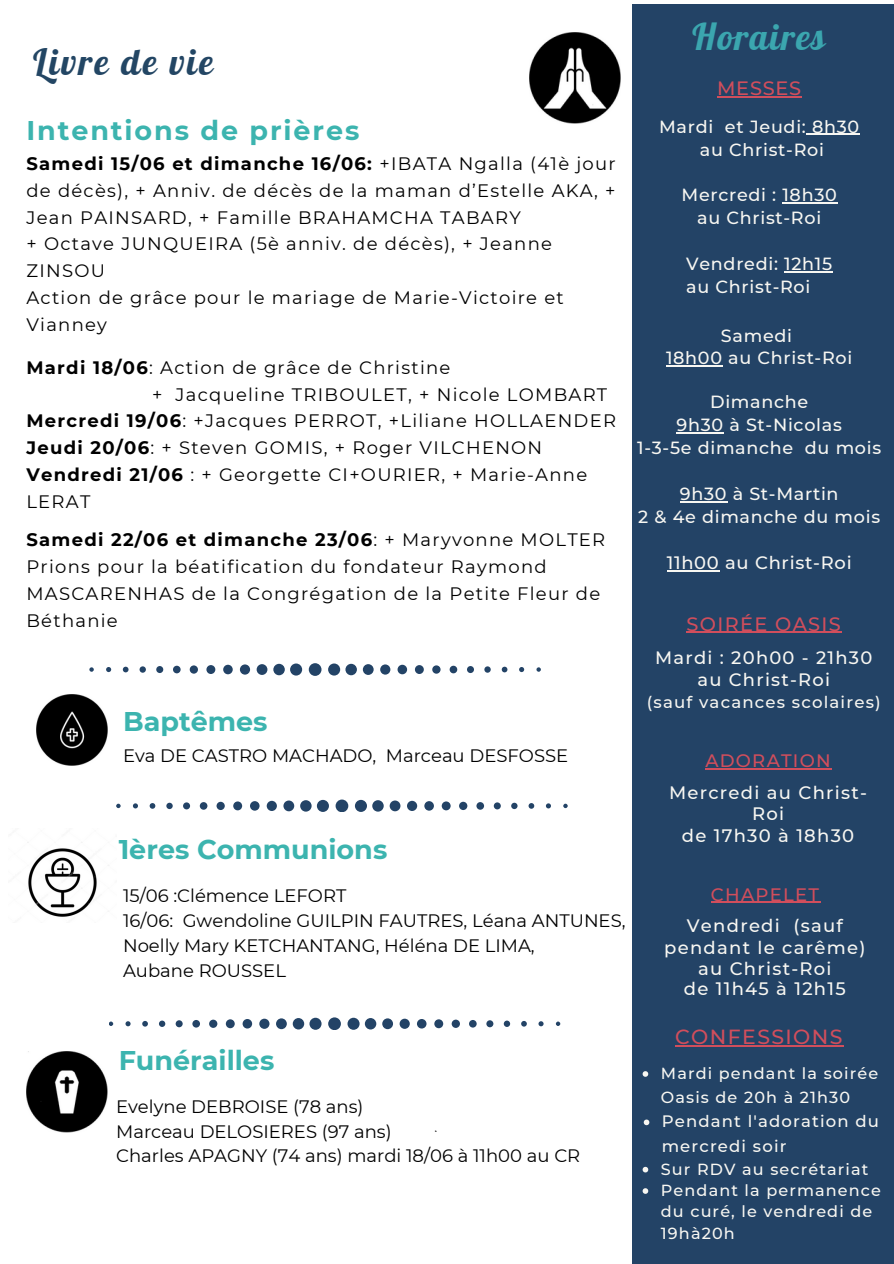
<style>
.page{position:relative;width:894px;height:1264px;background:#fff}
.page>*{position:absolute;margin:0;border:0;box-sizing:border-box;transform-origin:0 0}
.t1{font:36px "Lobster";letter-spacing:.07em;color:#234664}
.t2{font:36px "Lobster";letter-spacing:.04em;color:#3ba6af}
.t3{font:700 27px "Montserrat";color:#3cb4af}
.t4{font:700 27px "Montserrat";letter-spacing:.07em;color:#3cb4af}
.t5{font:500 20.4px "Montserrat";letter-spacing:.07em;color:#d14e5c}
.t6{font:500 19.35px "Montserrat";letter-spacing:.07em;color:#d14e5c}
.t7{font:18px/26.8px "Montserrat";letter-spacing:.07em;color:#000}
.t8{font:18px/24.8px "Montserrat";color:#000}
.t9{font:500 18px/21px "Montserrat";letter-spacing:.07em;color:#f8f7f2;text-align:center}
.t10{font:500 18px "Montserrat";letter-spacing:.07em;color:#d14e5c}
.t11{font:500 17.85px/21.3px "Montserrat";letter-spacing:.07em;color:#f8f7f2;text-align:center}
.t12{font:500 17.85px "Montserrat";letter-spacing:.04em;color:#f8f7f2}
.t13{font:500 17.55px/23px "Montserrat";letter-spacing:.04em;color:#f8f7f2;text-align:center}
.t14{font:500 16.65px "Montserrat";letter-spacing:.07em;color:#f8f7f2}
.t15{font:500 16.5px/24.8px "Montserrat";letter-spacing:.07em;color:#f8f7f2}
.t16{font:500 16.05px/21.5px "Montserrat";letter-spacing:.07em;color:#f8f7f2}
.t17{font:2.85px "Liberation Serif";color:#000}
.s1{font-weight:700}
</style>
<div class="page">
<div style="left:632px;top:4px;width:261px;height:1259px;background:#234366"></div>
<img style="left:529px;top:32px;width:91px;height:91px">
<svg style="left:89px;top:663px;width:451px;height:13px"></svg>
<hr style="left:717px;top:96px;width:84px;height:2px;background:#d14e5c">
<hr style="left:806px;top:133px;width:53px;height:2px;background:#f8f7f2">
<hr style="left:782px;top:202px;width:55px;height:2px;background:#f8f7f2">
<hr style="left:783px;top:271px;width:49px;height:2px;background:#f8f7f2">
<hr style="left:666px;top:365px;width:56px;height:2px;background:#f8f7f2">
<hr style="left:676px;top:432px;width:47px;height:2px;background:#f8f7f2">
<hr style="left:679px;top:501px;width:48px;height:1px;background:#f8f7f2">
<hr style="left:666px;top:570px;width:53px;height:2px;background:#f8f7f2">
<hr style="left:705px;top:768px;width:126px;height:1px;background:#d14e5c">
<hr style="left:710px;top:901px;width:110px;height:2px;background:#d14e5c">
<hr style="left:675px;top:1045px;width:168px;height:1px;background:#d14e5c">
<svg style="left:642px;top:1071px;width:6px;height:5px"></svg>
<svg style="left:643px;top:1119px;width:6px;height:6px"></svg>
<svg style="left:642px;top:1166px;width:6px;height:6px"></svg>
<svg style="left:642px;top:1188px;width:6px;height:5px"></svg>
<hr style="left:686px;top:631px;width:156px;height:2px;background:#d14e5c">
<svg style="left:109px;top:1017px;width:451px;height:13px"></svg>
<img style="left:26px;top:1051px;width:81px;height:81px">
<img style="left:27px;top:842px;width:82px;height:75px">
<svg style="left:116px;top:799px;width:451px;height:13px"></svg>
<img style="left:37px;top:694px;width:70px;height:71px">
<h6 class="t1" style="left:33px;top:39px;width:181px">Livre de vie</h6>
<p class="t4" style="left:26px;top:114px;width:334px">Intentions de prières</p>
<p class="t7" style="left:26px;top:150px;width:590px"><span class="s1">Samedi 15/06 et dimanche 16/06:</span> +IBATA Ngalla (41è jour de décès), + Anniv. de décès de la maman d’Estelle AKA, + Jean PAINSARD, + Famille BRAHAMCHA TABARY<br>+ Octave JUNQUEIRA (5è anniv. de décès), + Jeanne ZINSOU<br>Action de grâce pour le mariage de Marie-Victoire et Vianney</p>
<h1 class="t7" style="left:26px;top:354px;width:425px"><span class="s1">Mardi 18/06</span>: Action de grâce de Christine</h1>
<h1 class="t7" style="left:152px;top:380px;width:456px">+ Jacqueline TRIBOULET, + Nicole LOMBART</h1>
<h1 class="t7" style="left:26px;top:407px;width:591px"><span class="s1">Mercredi 19/06</span>: +Jacques PERROT, +Liliane HOLLAENDER</h1>
<h1 class="t7" style="left:26px;top:434px;width:517px"><span class="s1">Jeudi 20/06</span>: + Steven GOMIS, + Roger VILCHENON</h1>
<h1 class="t7" style="left:26px;top:461px;width:562px"><span class="s1">Vendredi 21/06</span> : + Georgette CI+OURIER, + Marie-Anne</h1>
<h1 class="t7" style="left:26px;top:488px;width:65px">LERAT</h1>
<h6 class="t7" style="left:26px;top:526px;width:580px"><span class="s1">Samedi 22/06 et dimanche 23/06</span>: + Maryvonne MOLTER Prions pour la béatification du fondateur Raymond MASCARENHAS de la Congrégation de la Petite Fleur de Béthanie</h6>
<h5 class="t3" style="left:123px;top:705px;width:146px">Baptêmes</h5>
<h5 class="t8" style="left:123px;top:742px;width:446px">Eva DE CASTRO MACHADO, Marceau DESFOSSE</h5>
<h5 class="t3" style="left:119px;top:832px;width:270px">1ères Communions</h5>
<h5 class="t8" style="left:123px;top:883px;width:504px">15/06 :Clémence LEFORT<br>16/06: Gwendoline GUILPIN FAUTRES, Léana ANTUNES, Noelly Mary KETCHANTANG, Héléna DE LIMA,<br>Aubane ROUSSEL</h5>
<h5 class="t3" style="left:119px;top:1043px;width:157px">Funérailles</h5>
<h5 class="t8" style="left:116px;top:1093px;width:465px">Evelyne DEBROISE (78 ans)<br>Marceau DELOSIERES (97 ans)<br>Charles APAGNY (74 ans) mardi 18/06 à 11h00 au CR</h5>
<p class="t17" style="left:435px;top:1128px;width:4px">►</p>
<h6 class="t2" style="left:692px;top:14px;width:135px">Horaires</h6>
<p class="t6" style="left:717px;top:76px;width:86px">MESSES</p>
<h2 class="t13" style="left:659px;top:115px;width:201px">Mardi et Jeudi: 8h30 au Christ-Roi</h2>
<h6 class="t13" style="left:681px;top:184px;width:157px">Mercredi : 18h30 au Christ-Roi</h6>
<p class="t13" style="left:686px;top:253px;width:147px;text-align:left">Vendredi: 12h15 au Christ-Roi</p>
<h2 class="t13" style="left:666px;top:324px;width:188px">Samedi<br>18h00 au Christ-Roi</h2>
<h6 class="t13" style="left:637px;top:390px;width:245px">Dimanche<br>9h30 à St-Nicolas<br>1-3-5e dimanche du mois</h6>
<p class="t13" style="left:638px;top:482px;width:243px">9h30 à St-Martin<br>2 &amp; 4e dimanche du mois</p>
<h2 class="t12" style="left:666px;top:552px;width:186px">11h00 au Christ-Roi</h2>
<p class="t6" style="left:686px;top:612px;width:156px">SOIRÉE OASIS</p>
<p class="t11" style="left:655px;top:647px;width:219px">Mardi : 20h00 - 21h30 au Christ-Roi</p>
<p class="t14" style="left:646px;top:692px;width:235px">(sauf vacances scolaires)</p>
<p class="t10" style="left:705px;top:750px;width:127px">ADORATION</p>
<p class="t9" style="left:668px;top:781px;width:199px">Mercredi au Christ-<br>Roi<br>de 17h30 à 18h30</p>
<p class="t10" style="left:710px;top:883px;width:110px">CHAPELET</p>
<p class="t9" style="left:664px;top:915px;width:203px">Vendredi (sauf pendant le carême) au Christ-Roi<br>de 11h45 à 12h15</p>
<p class="t5" style="left:675px;top:1024px;width:169px">CONFESSIONS</p>
<p class="t16" style="left:660px;top:1061px;width:219px;line-height:23.7px">Mardi pendant la soirée<br>Oasis de 20h à 21h30</p>
<p class="t15" style="left:661px;top:1109px;width:219px">Pendant l'adoration du mercredi soir</p>
<p class="t16" style="left:660px;top:1158px;width:221px">Sur RDV au secrétariat<br>Pendant la permanence du curé, le vendredi de<br>19hà20h</p>
</div>
